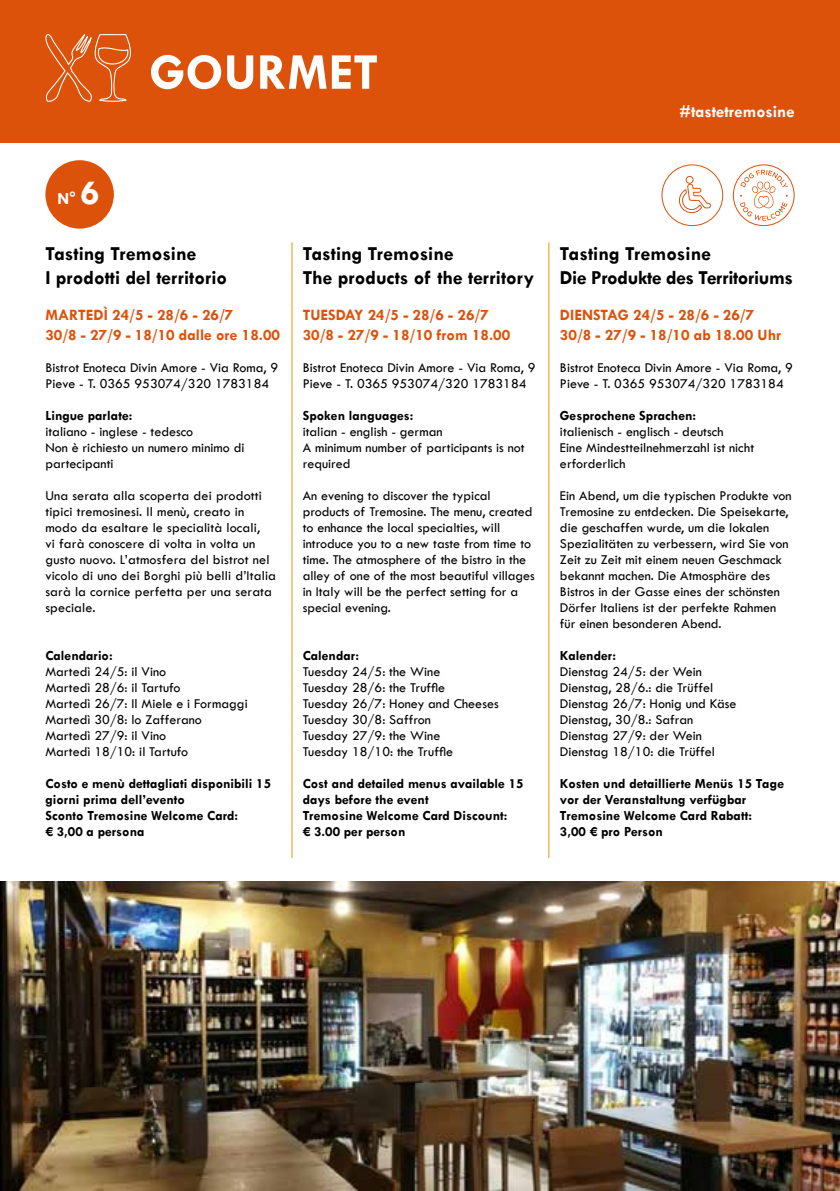
<style>
.page{position:relative;width:840px;height:1191px;background:#fff}
.page>*{position:absolute;margin:0;border:0;box-sizing:border-box;transform-origin:0 0}
.t1{font:700 52px "Tw Cen";color:#fff}
.t2{font:700 20px/24px "Tw Cen";color:#000}
.t3{font:700 20px/24px "Tw Cen";letter-spacing:-.02em;color:#000}
.t4{font:700 17.2px "Tw Cen";color:#fff}
.t5{font:700 16px/19.2px "Tw Cen";color:#dd520b}
.t6{font:14px/16px "Tw Cen";color:#000}
.t7{font:700 14px/16px "Tw Cen";color:#000}
.s1{font-size:35.6px}
</style>
<div class="page">
<div style="left:0;top:0;width:839px;height:142px;background:#dd520b"></div>
<img style="left:0;top:882px;width:839px;height:309px">
<svg style="left:45px;top:34px;width:86px;height:68px"></svg>
<div style="left:45px;top:160px;width:69px;height:69px;background:#dd520b;border-radius:50%"></div>
<hr style="left:291px;top:242px;width:1px;height:616px;background:#f39200">
<hr style="left:548px;top:242px;width:1px;height:616px;background:#f39200">
<svg style="left:739px;top:170px;width:48px;height:51px"></svg>
<div style="left:732px;top:164px;width:62px;height:62px;border:1px solid #dd520b;border-radius:50%"></div>
<svg style="left:678px;top:177px;width:33px;height:37px"></svg>
<div style="left:685px;top:176px;width:8px;height:8px;border:1px solid #dd520b;border-radius:50%"></div>
<div style="left:661px;top:164px;width:61px;height:62px;border:1px solid #dd520b;border-radius:50%"></div>
<h1 class="t1" style="left:149px;top:41px;width:230px">GOURMET</h1>
<p class="t4" style="left:679px;top:101px;width:116px">#tastetremosine</p>
<p class="t4" style="left:57px;top:188px;width:44px">N° <span class="s1">6</span></p>
<h2 class="t2" style="left:45px;top:241px;width:183px">Tasting Tremosine<br>I prodotti del territorio</h2>
<p class="t5" style="left:45px;top:305px;width:236px">MARTEDÌ 24/5 - 28/6 - 26/7<br>30/8 - 27/9 - 18/10 dalle ore 18.00</p>
<p class="t6" style="left:45px;top:359px;width:234px">Bistrot Enoteca Divin Amore - Via Roma, 9<br>Pieve - T. 0365 953074/320 1783184</p>
<p class="t7" style="left:45px;top:407px;width:89px">Lingue parlate:</p>
<p class="t6" style="left:45px;top:423px;width:200px">italiano - inglese - tedesco<br>Non è richiesto un numero minimo di partecipanti</p>
<p class="t6" style="left:45px;top:487px;width:232px">Una serata alla scoperta dei prodotti tipici tremosinesi. Il menù, creato in modo da esaltare le specialità locali,<br>vi farà conoscere di volta in volta un gusto nuovo. L’atmosfera del bistrot nel vicolo di uno dei Borghi più belli d’Italia sarà la cornice perfetta per una serata speciale.</p>
<p class="t7" style="left:45px;top:647px;width:69px">Calendario:</p>
<p class="t6" style="left:45px;top:663px;width:204px">Martedì 24/5: il Vino<br>Martedì 28/6: il Tartufo<br>Martedì 26/7: Il Miele e i Formaggi<br>Martedì 30/8: lo Zafferano<br>Martedì 27/9: il Vino<br>Martedì 18/10: il Tartufo</p>
<p class="t7" style="left:45px;top:775px;width:227px">Costo e menù dettagliati disponibili 15 giorni prima dell’evento<br>Sconto Tremosine Welcome Card:<br>€ 3,00 a persona</p>
<h2 class="t2" style="left:302px;top:241px;width:233px">Tasting Tremosine<br>The products of the territory</h2>
<p class="t5" style="left:302px;top:305px;width:209px">TUESDAY 24/5 - 28/6 - 26/7<br>30/8 - 27/9 - 18/10 from 18.00</p>
<p class="t6" style="left:302px;top:359px;width:234px">Bistrot Enoteca Divin Amore - Via Roma, 9<br>Pieve - T. 0365 953074/320 1783184</p>
<p class="t7" style="left:302px;top:407px;width:112px">Spoken languages:</p>
<p class="t6" style="left:302px;top:423px;width:223px">italian - english - german<br>A minimum number of participants is not required</p>
<p class="t6" style="left:302px;top:487px;width:233px">An evening to discover the typical products of Tremosine. The menu, created to enhance the local specialties, will introduce you to a new taste from time to time. The atmosphere of the bistro in the alley of one of the most beautiful villages in Italy will be the perfect setting for a special evening.</p>
<p class="t7" style="left:302px;top:647px;width:58px">Calendar:</p>
<p class="t6" style="left:302px;top:663px;width:197px">Tuesday 24/5: the Wine<br>Tuesday 28/6: the Truffle<br>Tuesday 26/7: Honey and Cheeses<br>Tuesday 30/8: Saffron<br>Tuesday 27/9: the Wine<br>Tuesday 18/10: the Truffle</p>
<p class="t7" style="left:302px;top:775px;width:222px">Cost and detailed menus available 15 days before the event<br>Tremosine Welcome Card Discount:<br>€ 3.00 per person</p>
<h2 class="t3" style="left:559px;top:241px;width:234px">Tasting Tremosine<br>Die Produkte des Territoriums</h2>
<p class="t5" style="left:559px;top:305px;width:223px">DIENSTAG 24/5 - 28/6 - 26/7<br>30/8 - 27/9 - 18/10 ab 18.00 Uhr</p>
<p class="t6" style="left:559px;top:359px;width:234px">Bistrot Enoteca Divin Amore - Via Roma, 9<br>Pieve - T. 0365 953074/320 1783184</p>
<p class="t7" style="left:559px;top:407px;width:138px">Gesprochene Sprachen:</p>
<p class="t6" style="left:559px;top:423px;width:195px">italienisch - englisch - deutsch<br>Eine Mindestteilnehmerzahl ist nicht erforderlich</p>
<p class="t6" style="left:559px;top:487px;width:233px">Ein Abend, um die typischen Produkte von Tremosine zu entdecken. Die Speisekarte, die geschaffen wurde, um die lokalen Spezialitäten zu verbessern, wird Sie von Zeit zu Zeit mit einem neuen Geschmack bekannt machen. Die Atmosphäre des Bistros in der Gasse eines der schönsten Dörfer Italiens ist der perfekte Rahmen für einen besonderen Abend.</p>
<p class="t7" style="left:559px;top:647px;width:57px">Kalender:</p>
<p class="t6" style="left:559px;top:663px;width:178px">Dienstag 24/5: der Wein<br>Dienstag, 28/6.: die Trüffel<br>Dienstag 26/7: Honig und Käse<br>Dienstag, 30/8.: Safran<br>Dienstag 27/9: der Wein<br>Dienstag 18/10: die Trüffel</p>
<p class="t7" style="left:559px;top:775px;width:225px">Kosten und detaillierte Menüs 15 Tage vor der Veranstaltung verfügbar<br>Tremosine Welcome Card Rabatt:<br>3,00 € pro Person</p>
</div>
